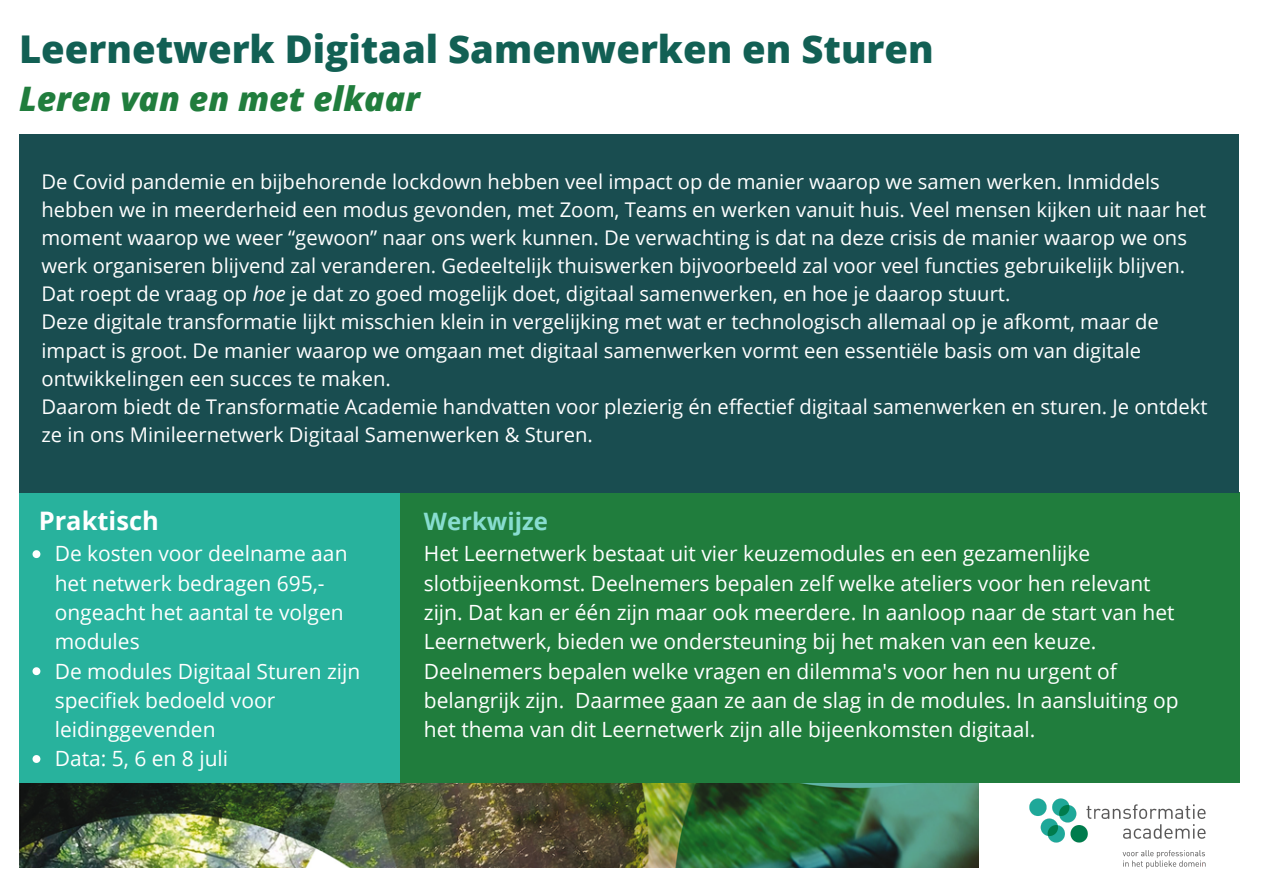
<style>
.page{position:relative;width:1263px;height:894px;background:#fff}
.page>*{position:absolute;margin:0;border:0;box-sizing:border-box;transform-origin:0 0}
.t1{font:800 38.25px "Open Sans";color:#126054}
.t2{font:italic 800 33.75px "Open Sans";color:#207d3d}
.t3{font:700 25.5px "Open Sans";color:#fff}
.t4{font:700 24px "Open Sans";color:#88ddd0}
.t5{font:21px/29.2px "Open Sans";color:#fff}
.t6{font:20.25px/28px "Open Sans";color:#fff}
.s1{font-style:italic}
</style>
<div class="page">
<img style="left:19px;top:782px;width:959px;height:85px">
<div style="left:345px;top:491px;width:895px;height:291px;background:#207d3d"></div>
<div style="left:19px;top:491px;width:381px;height:291px;background:#28b29d"></div>
<div style="left:19px;top:134px;width:1220px;height:358px;background:#194d50"></div>
<img style="left:1012px;top:782px;width:211px;height:87px">
<svg style="left:33px;top:550px;width:7px;height:8px"></svg>
<svg style="left:33px;top:667px;width:7px;height:8px"></svg>
<svg style="left:33px;top:755px;width:7px;height:7px"></svg>
<p class="t1" style="left:19px;top:22px;width:916px">Leernetwerk Digitaal Samenwerken en Sturen</p>
<p class="t2" style="left:19px;top:75px;width:402px">Leren van en met elkaar</p>
<p class="t6" style="left:41px;top:167px;width:1166px">De Covid pandemie en bijbehorende lockdown hebben veel impact op de manier waarop we samen werken. Inmiddels hebben we in meerderheid een modus gevonden, met Zoom, Teams en werken vanuit huis. Veel mensen kijken uit naar het moment waarop we weer “gewoon” naar ons werk kunnen. De verwachting is dat na deze crisis de manier waarop we ons werk organiseren blijvend zal veranderen. Gedeeltelijk thuiswerken bijvoorbeeld zal voor veel functies gebruikelijk blijven.<br>Dat roept de vraag op <span class="s1">hoe</span> je dat zo goed mogelijk doet, digitaal samenwerken, en hoe je daarop stuurt.</p>
<p class="t6" style="left:41px;top:307px;width:1119px">Deze digitale transformatie lijkt misschien klein in vergelijking met wat er technologisch allemaal op je afkomt, maar de impact is groot. De manier waarop we omgaan met digitaal samenwerken vormt een essentiële basis om van digitale ontwikkelingen een succes te maken.</p>
<p class="t6" style="left:41px;top:392px;width:1168px">Daarom biedt de Transformatie Academie handvatten voor plezierig én effectief digitaal samenwerken en sturen. Je ontdekt ze in ons Minileernetwerk Digitaal Samenwerken &amp; Sturen.</p>
<p class="t3" style="left:39px;top:502px;width:122px">Praktisch</p>
<p class="t4" style="left:424px;top:504px;width:126px">Werkwijze</p>
<p class="t5" style="left:55px;top:538px;width:294px">De kosten voor deelname aan het netwerk bedragen 695,- ongeacht het aantal te volgen modules</p>
<p class="t5" style="left:55px;top:655px;width:307px">De modules Digitaal Sturen zijn specifiek bedoeld voor leidinggevenden</p>
<p class="t5" style="left:55px;top:743px;width:175px">Data: 5, 6 en 8 juli</p>
<p class="t5" style="left:424px;top:538px;width:756px">Het Leernetwerk bestaat uit vier keuzemodules en een gezamenlijke slotbijeenkomst. Deelnemers bepalen zelf welke ateliers voor hen relevant zijn. Dat kan er één zijn maar ook meerdere. In aanloop naar de start van het Leernetwerk, bieden we ondersteuning bij het maken van een keuze.<br>Deelnemers bepalen welke vragen en dilemma's voor hen nu urgent of belangrijk zijn. Daarmee gaan ze aan de slag in de modules. In aansluiting op het thema van dit Leernetwerk zijn alle bijeenkomsten digitaal.</p>
</div>
